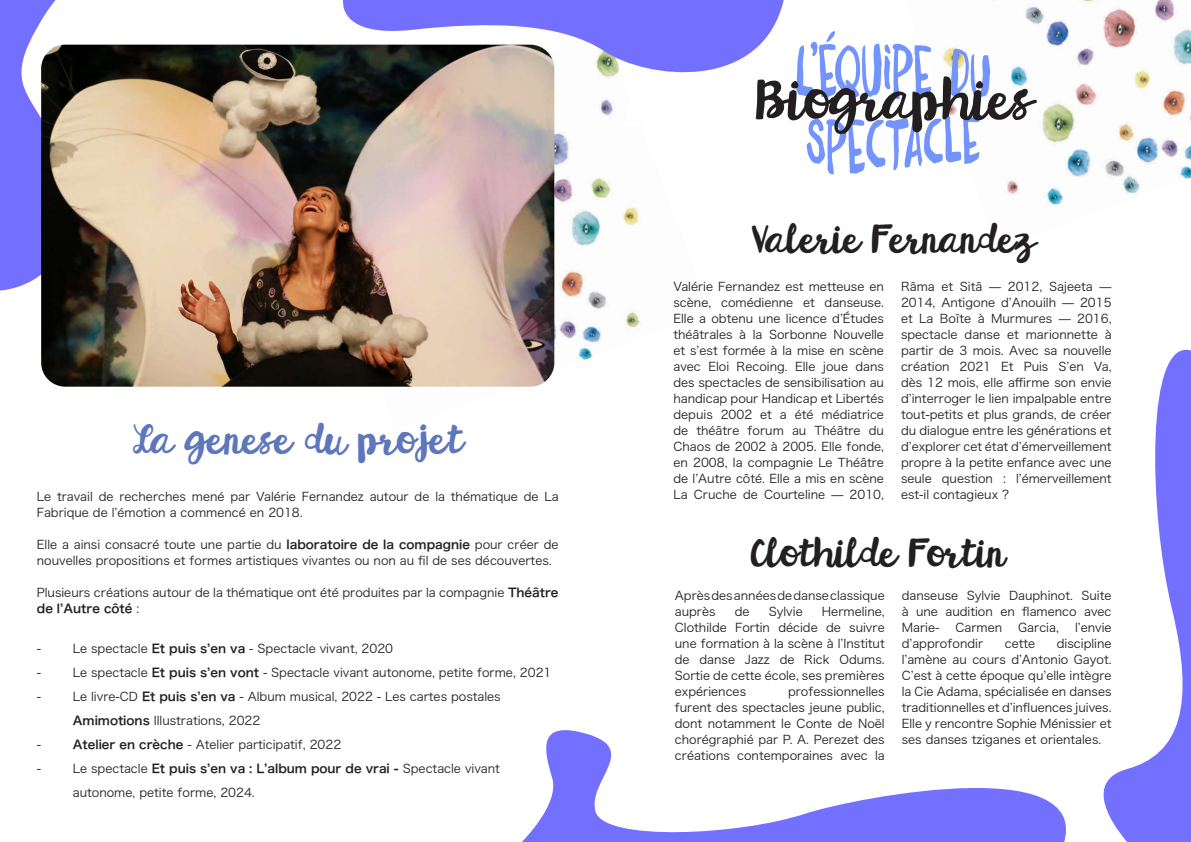
<style>
.page{position:relative;width:1191px;height:842px;background:#fff}
.page>*{position:absolute;margin:0;border:0;box-sizing:border-box;transform-origin:0 0}
.t1{font:56.3px "Hello Esli Script";color:#231f20}
.t2{font:40.8px "Hello Esli Script";color:#5e77bb}
.t3{font:39.4px "Hello Esli Script";color:#231f20}
.t4{font:12px/16px "Hira Kaku Pro N W3";color:#231f20;text-align:justify}
.t5{font:12px "Hira Kaku Pro N W6";color:#231f20}
.s1{font-family:"Hira Kaku Pro N W6"}
.s2{font-family:"Hira Kaku Pro N W3"}
</style>
<div class="page">
<img style="left:931px;top:0;width:260px;height:205px">
<img style="left:290px;top:44px;width:350px;height:322px">
<svg style="left:0;top:0;width:189px;height:291px;fill:#7470ff"></svg>
<svg style="left:798px;top:31px;width:133px;height:68px"></svg>
<svg style="left:951px;top:49px;width:39px;height:49px"></svg>
<svg style="left:806px;top:116px;width:173px;height:58px"></svg>
<img style="left:41px;top:45px;width:513px;height:342px">
<svg style="left:522px;top:730px;width:544px;height:112px"></svg>
<svg style="left:336px;top:0;width:469px;height:94px"></svg>
<svg style="left:1103px;top:349px;width:88px;height:493px"></svg>
<svg style="left:624px;top:94px;width:16px;height:32px"></svg>
<h2 class="t2" style="left:133px;top:422px;width:331px">La genese du projet</h2>
<p class="t4" style="left:37px;top:488px;width:523px">Le travail de recherches mené par Valérie Fernandez autour de la thématique de La<br>Fabrique de l’émotion a commencé en 2018.</p>
<p class="t4" style="left:37px;top:536px;width:523px">Elle a ainsi consacré toute une partie du <span class="s1">laboratoire de la compagnie</span> pour créer de nouvelles propositions et formes artistiques vivantes ou non au fil de ses découvertes.</p>
<p class="t4" style="left:37px;top:584px;width:523px">Plusieurs créations autour de la thématique ont été produites par la compagnie <span class="s1">Théâtre</span></p>
<p class="t5" style="left:37px;top:598px;width:104px">de l’Autre côté <span class="s2">:</span></p>
<p class="t4" style="left:37px;top:640px;width:6px">-</p>
<p class="t4" style="left:73px;top:640px;width:322px">Le spectacle <span class="s1">Et puis s’en va</span> - Spectacle vivant, 2020</p>
<p class="t4" style="left:37px;top:664px;width:6px">-</p>
<p class="t4" style="left:73px;top:664px;width:480px">Le spectacle <span class="s1">Et puis s’en vont</span> - Spectacle vivant autonome, petite forme, 2021</p>
<p class="t4" style="left:37px;top:688px;width:6px">-</p>
<p class="t4" style="left:73px;top:684px;width:429px;line-height:24px">Le livre-CD <span class="s1">Et puis s’en va</span> - Album musical, 2022 - Les cartes postales<br><span class="s1">Amimotions</span> Illustrations, 2022</p>
<p class="t4" style="left:37px;top:736px;width:6px">-</p>
<p class="t4" style="left:73px;top:736px;width:270px"><span class="s1">Atelier en crèche</span> - Atelier participatif, 2022</p>
<p class="t4" style="left:37px;top:760px;width:6px">-</p>
<p class="t5" style="left:73px;top:758px;width:428px"><span class="s2">Le spectacle</span> Et puis s’en va : L’album pour de vrai - <span class="s2">Spectacle vivant</span></p>
<p class="t4" style="left:73px;top:784px;width:183px">autonome, petite forme, 2024.</p>
<h1 class="t1" style="left:755px;top:75px;width:278px">Biographies</h1>
<h3 class="t3" style="left:750px;top:222px;width:286px">Valerie Fernandez</h3>
<p class="t4" style="left:673px;top:277px;width:212px">Valérie Fernandez est metteuse en scène, comédienne et danseuse.<br>Elle a obtenu une licence d’Études théâtrales à la Sorbonne Nouvelle et s’est formée à la mise en scène avec Eloi Recoing. Elle joue dans des spectacles de sensibilisation au handicap pour Handicap et Libertés depuis 2002 et a été médiatrice de théâtre forum au Théâtre du Chaos de 2002 à 2005. Elle fonde, en 2008, la compagnie Le Théâtre de l’Autre côté. Elle a mis en scène La Cruche de Courteline — 2010,</p>
<p class="t4" style="left:901px;top:277px;width:212px">Râma et Sitâ — 2012, Sajeeta — 2014, Antigone d’Anouilh — 2015 et La Boîte à Murmures — 2016, spectacle danse et marionnette à partir de 3 mois. Avec sa nouvelle création 2021 Et Puis S’en Va, dès 12 mois, elle affirme son envie d’interroger le lien impalpable entre tout-petits et plus grands, de créer du dialogue entre les générations et d’explorer cet état d’émerveillement propre à la petite enfance avec une seule question : l’émerveillement est-il contagieux ?</p>
<h3 class="t3" style="left:750px;top:536px;width:255px">Clothilde Fortin</h3>
<p class="t4" style="left:675px;top:587px;width:211px">Après des années de danse classique auprès</p>
<p class="t4" style="left:901px;top:587px;width:211px">danseuse Sylvie Dauphinot. Suite à une audition en flamenco avec Marie-</p>
<p class="t4" style="left:735px;top:603px;width:16px">de</p>
<p class="t4" style="left:769px;top:603px;width:35px">Sylvie</p>
<p class="t4" style="left:675px;top:603px;width:211px;text-indent:147px">Hermeline, Clothilde Fortin décide de suivre une formation à la scène à l’Institut de danse Jazz de Rick Odums.<br>Sortie de cette école, ses premières expériences</p>
<p class="t4" style="left:955px;top:619px;width:48px">Carmen</p>
<p class="t4" style="left:1018px;top:619px;width:42px">Garcia,</p>
<p class="t4" style="left:1075px;top:619px;width:38px">l’envie</p>
<p class="t4" style="left:901px;top:635px;width:83px">d’approfondir</p>
<p class="t4" style="left:1004px;top:635px;width:32px">cette</p>
<p class="t4" style="left:901px;top:635px;width:211px;text-indent:155px">discipline l’amène au cours d’Antonio Gayot.<br>C’est à cette époque qu’elle intègre la Cie Adama, spécialisée en danses traditionnelles et d’influences juives.<br>Elle y rencontre Sophie Ménissier et ses danses tziganes et orientales.</p>
<p class="t4" style="left:675px;top:683px;width:211px;text-indent:113px">professionnelles furent des spectacles jeune public, dont notamment le Conte de Noël chorégraphié par P. A. Perezet des créations contemporaines avec la</p>
</div>
